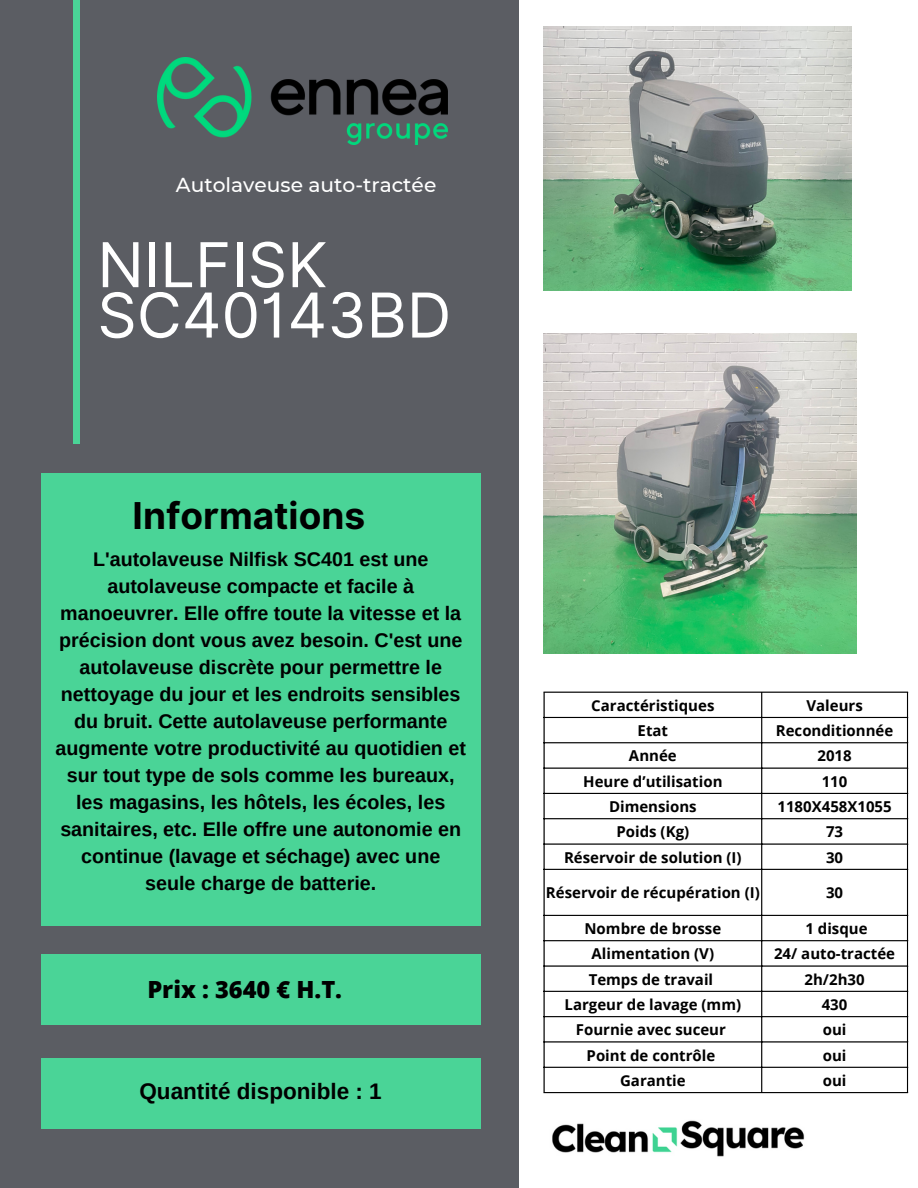
<style>
.page{position:relative;width:918px;height:1188px;background:#5b5d63}
.page>*{position:absolute;margin:0;border:0;box-sizing:border-box;transform-origin:0 0}
.t1{font:61.8px "Inter";color:#fff}
.t2{font:700 37.05px "Inter";color:#000}
.t3{font:800 23.7px "Open Sans";color:#000}
.t4{font:700 22.5px "Arimo";color:#000}
.t5{font:500 20.25px "Montserrat";color:#fff}
.t6{font:700 19.65px/27px "Arimo";color:#000;text-align:center}
.t7{font:700 15px "Open Sans";color:#000}
</style>
<div class="page">
<div style="left:41px;top:474px;width:439px;height:452px;background:#4ad497"></div>
<div style="left:73px;top:0;width:7px;height:443px;background:#4ad497"></div>
<div style="left:519px;top:0;width:399px;height:1188px;background:#fff"></div>
<img style="left:552px;top:1120px;width:253px;height:37px">
<img style="left:157px;top:57px;width:291px;height:87px">
<div style="left:41px;top:954px;width:439px;height:71px;background:#4ad497"></div>
<div style="left:41px;top:1058px;width:439px;height:70px;background:#4ad497"></div>
<hr style="left:543px;top:693px;width:2px;height:399px;background:#000">
<hr style="left:761px;top:693px;width:1px;height:399px;background:#000">
<hr style="left:907px;top:693px;width:1px;height:399px;background:#000">
<hr style="left:543px;top:692px;width:365px;height:1px;background:#000">
<hr style="left:543px;top:717px;width:365px;height:1px;background:#000">
<hr style="left:543px;top:742px;width:365px;height:1px;background:#000">
<hr style="left:543px;top:768px;width:365px;height:1px;background:#000">
<hr style="left:543px;top:793px;width:365px;height:1px;background:#000">
<hr style="left:543px;top:818px;width:365px;height:1px;background:#000">
<hr style="left:543px;top:843px;width:365px;height:2px;background:#000">
<hr style="left:543px;top:869px;width:365px;height:1px;background:#000">
<hr style="left:543px;top:915px;width:365px;height:1px;background:#000">
<hr style="left:543px;top:940px;width:365px;height:1px;background:#000">
<hr style="left:543px;top:965px;width:365px;height:2px;background:#000">
<hr style="left:543px;top:991px;width:365px;height:1px;background:#000">
<hr style="left:543px;top:1016px;width:365px;height:1px;background:#000">
<hr style="left:543px;top:1041px;width:365px;height:2px;background:#000">
<hr style="left:543px;top:1067px;width:365px;height:1px;background:#000">
<hr style="left:543px;top:1092px;width:365px;height:1px;background:#000">
<img style="left:543px;top:333px;width:313px;height:321px">
<img style="left:543px;top:26px;width:309px;height:264px">
<p class="t5" style="left:176px;top:173px;width:262px">Autolaveuse auto-tractée</p>
<p class="t1" style="left:97px;top:228px;width:232px">NILFISK</p>
<p class="t1" style="left:97px;top:278px;width:355px">SC40143BD</p>
<p class="t2" style="left:133px;top:493px;width:234px">Informations</p>
<p class="t6" style="left:55px;top:546px;width:412px">L'autolaveuse Nilfisk SC401 est une autolaveuse compacte et facile à manoeuvrer. Elle offre toute la vitesse et la précision dont vous avez besoin. C'est une autolaveuse discrète pour permettre le nettoyage du jour et les endroits sensibles du bruit. Cette autolaveuse performante augmente votre productivité au quotidien et sur tout type de sols comme les bureaux, les magasins, les hôtels, les écoles, les sanitaires, etc. Elle offre une autonomie en continue (lavage et séchage) avec une seule charge de batterie.</p>
<p class="t3" style="left:147px;top:973px;width:196px">Prix : 3640 € H.T.</p>
<p class="t4" style="left:139px;top:1079px;width:244px">Quantité disponible : 1</p>
<p class="t7" style="left:591px;top:695px;width:125px">Caractéristiques</p>
<p class="t7" style="left:806px;top:695px;width:58px">Valeurs</p>
<p class="t7" style="left:638px;top:720px;width:32px">Etat</p>
<p class="t7" style="left:776px;top:720px;width:119px">Reconditionnée</p>
<p class="t7" style="left:629px;top:745px;width:49px">Année</p>
<p class="t7" style="left:818px;top:745px;width:36px">2018</p>
<p class="t7" style="left:583px;top:771px;width:141px">Heure d’utilisation</p>
<p class="t7" style="left:822px;top:771px;width:27px">110</p>
<p class="t7" style="left:609px;top:796px;width:89px">Dimensions</p>
<p class="t7" style="left:778px;top:796px;width:116px">1180X458X1055</p>
<p class="t7" style="left:617px;top:821px;width:74px">Poids (Kg)</p>
<p class="t7" style="left:826px;top:821px;width:19px">73</p>
<p class="t7" style="left:564px;top:847px;width:179px">Réservoir de solution (I)</p>
<p class="t7" style="left:826px;top:847px;width:19px">30</p>
<p class="t7" style="left:546px;top:882px;width:215px">Réservoir de récupération (I)</p>
<p class="t7" style="left:826px;top:882px;width:19px">30</p>
<p class="t7" style="left:584px;top:918px;width:138px">Nombre de brosse</p>
<p class="t7" style="left:805px;top:918px;width:64px">1 disque</p>
<p class="t7" style="left:592px;top:943px;width:124px">Alimentation (V)</p>
<p class="t7" style="left:774px;top:943px;width:123px">24/ auto-tractée</p>
<p class="t7" style="left:589px;top:969px;width:126px">Temps de travail</p>
<p class="t7" style="left:805px;top:969px;width:62px">2h/2h30</p>
<p class="t7" style="left:565px;top:994px;width:178px">Largeur de lavage (mm)</p>
<p class="t7" style="left:822px;top:994px;width:27px">430</p>
<p class="t7" style="left:576px;top:1019px;width:151px">Fournie avec suceur</p>
<p class="t7" style="left:823px;top:1019px;width:25px">oui</p>
<p class="t7" style="left:587px;top:1045px;width:130px">Point de contrôle</p>
<p class="t7" style="left:823px;top:1045px;width:25px">oui</p>
<p class="t7" style="left:620px;top:1070px;width:67px">Garantie</p>
<p class="t7" style="left:823px;top:1070px;width:25px">oui</p>
</div>
